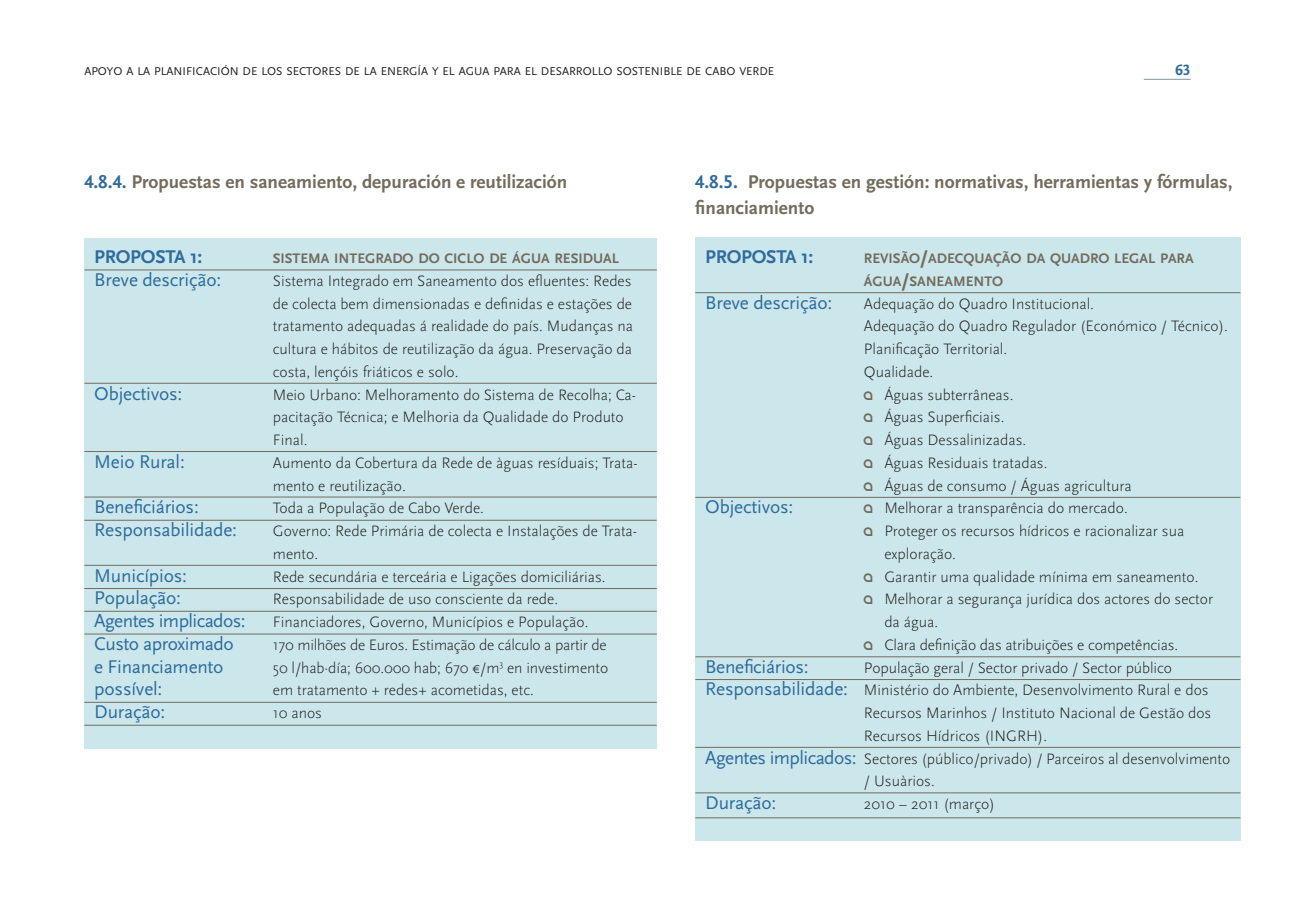
<style>
.page{position:relative;width:1290px;height:913px;background:#fff}
.page>*{position:absolute;margin:0;border:0;box-sizing:border-box;transform-origin:0 0}
.t1{font:19.25px "Scala Sans Pro";letter-spacing:-.01em;color:#2f6c9c}
.t2{font:700 19.25px/26.2px "Scala Sans Pro";color:#736c5d}
.t3{font:700 19.25px "Scala Sans Pro";letter-spacing:-.01em;color:#2f6c9c}
.t4{font:300 15.75px/22.8px "Scala Sans Pro";color:#231f20}
.t5{font:700 15.75px "Scala Sans Pro";color:#2f6c9c}
.t6{font:700 14.35px/22.8px "Scala Sans Pro";color:#736c5d}
.t7{font:11.9px "Scala Sans Pro";color:#231f20}
.s1{color:#2f6c9c}
.s2{font-size:19.25px}
.s3{font-family:"REZ";font-weight:400;font-size:19.25px;color:#736c5d}
.s4{font-weight:400;font-size:19.25px;color:#2f6c9c}
</style>
<div class="page">
<hr style="left:1144px;top:79px;width:47px;height:1px;background:#97a9b0">
<div style="left:84px;top:238px;width:573px;height:510px;background:#cbe7ec"></div>
<hr style="left:84px;top:269px;width:573px;height:1px;background:#736c5d">
<hr style="left:84px;top:383px;width:573px;height:1px;background:#736c5d">
<hr style="left:84px;top:451px;width:573px;height:1px;background:#736c5d">
<hr style="left:84px;top:496px;width:573px;height:1px;background:#736c5d">
<hr style="left:84px;top:520px;width:573px;height:1px;background:#736c5d">
<hr style="left:84px;top:565px;width:573px;height:1px;background:#736c5d">
<hr style="left:84px;top:588px;width:573px;height:1px;background:#736c5d">
<hr style="left:84px;top:611px;width:573px;height:1px;background:#736c5d">
<hr style="left:84px;top:633px;width:573px;height:1px;background:#736c5d">
<hr style="left:84px;top:702px;width:573px;height:1px;background:#736c5d">
<hr style="left:84px;top:725px;width:573px;height:1px;background:#736c5d">
<div style="left:695px;top:237px;width:545px;height:604px;background:#cbe7ec"></div>
<hr style="left:695px;top:292px;width:545px;height:1px;background:#736c5d">
<hr style="left:695px;top:497px;width:545px;height:1px;background:#736c5d">
<hr style="left:695px;top:656px;width:545px;height:1px;background:#736c5d">
<hr style="left:695px;top:679px;width:545px;height:1px;background:#736c5d">
<hr style="left:695px;top:747px;width:545px;height:1px;background:#736c5d">
<hr style="left:695px;top:792px;width:545px;height:1px;background:#736c5d">
<hr style="left:695px;top:817px;width:545px;height:1px;background:#736c5d">
<p class="t7" style="left:84px;top:67px;width:691px">apoyo a la planificación de los sectores de la energía y el agua para el desarrollo sostenible de cabo verde</p>
<p class="t5" style="left:1175px;top:64px;width:17px">63</p>
<p class="t2" style="left:84px;top:170px;width:484px"><span class="s1">4.8.4.</span> Propuestas en saneamiento, depuración e reutilización</p>
<p class="t3" style="left:94px;top:250px;width:110px">PROPOSTA 1:</p>
<p class="t6" style="left:273px;top:249px;width:347px">SISTEMA INTEGRADO DO CICLO DE ÁGUA RESIDUAL</p>
<p class="t1" style="left:94px;top:273px;width:129px">breve descrição:</p>
<p class="t4" style="left:273px;top:271px;width:362px;text-align:justify">Sistema Integrado em Saneamento dos efluentes: Redes de colecta bem dimensionadas e definidas e estações de tratamento adequadas á realidade do país. Mudanças na cultura e hábitos de reutilização da água. Preservação da costa, lençóis friáticos e solo.</p>
<p class="t1" style="left:94px;top:387px;width:90px">objectivos:</p>
<p class="t4" style="left:273px;top:385px;width:365px">Meio Urbano: Melhoramento do Sistema de Recolha; Ca&shy;pacitação Técnica; e Melhoria da Qualidade do Produto<br>Final.</p>
<p class="t1" style="left:94px;top:455px;width:92px">meio rural:</p>
<p class="t4" style="left:273px;top:453px;width:366px">Aumento da Cobertura da Rede de àguas resíduais; Trata&shy;mento e reutilização.</p>
<p class="t1" style="left:94px;top:501px;width:106px">beneficiários:</p>
<p class="t4" style="left:273px;top:498px;width:213px">Toda a População de Cabo Verde.</p>
<p class="t1" style="left:94px;top:523px;width:144px">responsabilidade:</p>
<p class="t4" style="left:273px;top:521px;width:366px">Governo: Rede Primária de colecta e Instalações de Trata&shy;mento.</p>
<p class="t1" style="left:94px;top:569px;width:94px">municípios:</p>
<p class="t4" style="left:273px;top:567px;width:334px">Rede secundária e terceária e Ligações domiciliárias.</p>
<p class="t1" style="left:94px;top:592px;width:88px">população:</p>
<p class="t4" style="left:273px;top:589px;width:287px">Responsabilidade de uso consciente da rede.</p>
<p class="t1" style="left:94px;top:614px;width:153px">agentes implicados:</p>
<p class="t4" style="left:273px;top:612px;width:317px">Financiadores, Governo, Municípios e População.</p>
<p class="t1" style="left:94px;top:637px;width:141px">custo aproximado</p>
<p class="t4" style="left:273px;top:635px;width:335px">170 milhões de Euros. Estimação de cálculo a partir de</p>
<p class="t1" style="left:94px;top:660px;width:131px">e financiamento</p>
<p class="t4" style="left:273px;top:658px;width:337px">50 l/hab·día; 600.000 hab; 670 €/m<sup>3</sup> en investimento</p>
<p class="t1" style="left:94px;top:683px;width:70px">possível:</p>
<p class="t4" style="left:273px;top:680px;width:263px">em tratamento + redes+ acometidas, etc.</p>
<p class="t1" style="left:94px;top:705px;width:73px">duração:</p>
<p class="t4" style="left:273px;top:703px;width:51px">10 anos</p>
<p class="t2" style="left:695px;top:170px;width:539px"><span class="s1">4.8.5.</span> Propuestas en gestión: normativas, herramientas y fórmulas, financiamiento</p>
<p class="t3" style="left:705px;top:250px;width:110px">PROPOSTA 1:</p>
<p class="t6" style="left:864px;top:249px;width:331px">REVISÃO<span class="s2">/</span>ADECQUAÇÃO DA QUADRO LEGAL PARA<br>ÁGUA<span class="s2">/</span>SANEAMENTO</p>
<p class="t1" style="left:705px;top:296px;width:129px">breve descrição:</p>
<p class="t4" style="left:864px;top:294px;width:365px">Adequação do Quadro Institucional.<br>Adequação do Quadro Regulador (Económico / Técnico).<br>Planificação Territorial.<br>Qualidade.<br><span class="s3">a</span> Águas subterrâneas.<br><span class="s3">a</span> Águas Superficiais.<br><span class="s3">a</span> Águas Dessalinizadas.<br><span class="s3">a</span> Águas Residuais tratadas.<br><span class="s3">a</span> Águas de consumo / Águas agricultura</p>
<p class="t1" style="left:705px;top:501px;width:90px">objectivos:</p>
<p class="t4" style="left:864px;top:498px;width:265px"><span class="s3">a</span> Melhorar a transparência do mercado.</p>
<p class="t4" style="left:864px;top:521px;width:322px"><span class="s3">a</span> Proteger os recursos hídricos e racionalizar sua</p>
<p class="t4" style="left:884px;top:544px;width:73px">exploração.</p>
<p class="t4" style="left:864px;top:567px;width:336px"><span class="s3">a</span> Garantir uma qualidade mínima em saneamento.</p>
<p class="t4" style="left:864px;top:589px;width:351px"><span class="s3">a</span> Melhorar a segurança jurídica dos actores do sector</p>
<p class="t4" style="left:884px;top:612px;width:55px">da água.</p>
<p class="t4" style="left:864px;top:635px;width:316px"><span class="s3">a</span> Clara definição das atribuições e competências.</p>
<p class="t1" style="left:705px;top:660px;width:105px">beneficiários:</p>
<p class="t4" style="left:864px;top:658px;width:310px">População geral / Sector privado / Sector público</p>
<p class="t4" style="left:705px;top:680px;width:505px"><span class="s4">responsabilidade:</span> Ministério do Ambiente, Desenvolvimento Rural e dos</p>
<p class="t4" style="left:864px;top:703px;width:349px">Recursos Marinhos / Instituto Nacional de Gestão dos</p>
<p class="t4" style="left:864px;top:726px;width:185px">Recursos Hídricos (INGRH).</p>
<p class="t4" style="left:705px;top:749px;width:527px"><span class="s4">agentes implicados:</span> Sectores (público/privado) / Parceiros al desenvolvimento</p>
<p class="t4" style="left:864px;top:771px;width:72px">/ Usuàrios.</p>
<p class="t1" style="left:705px;top:796px;width:73px">duração:</p>
<p class="t4" style="left:864px;top:794px;width:132px">2010 – 2011 (março)</p>
</div>
